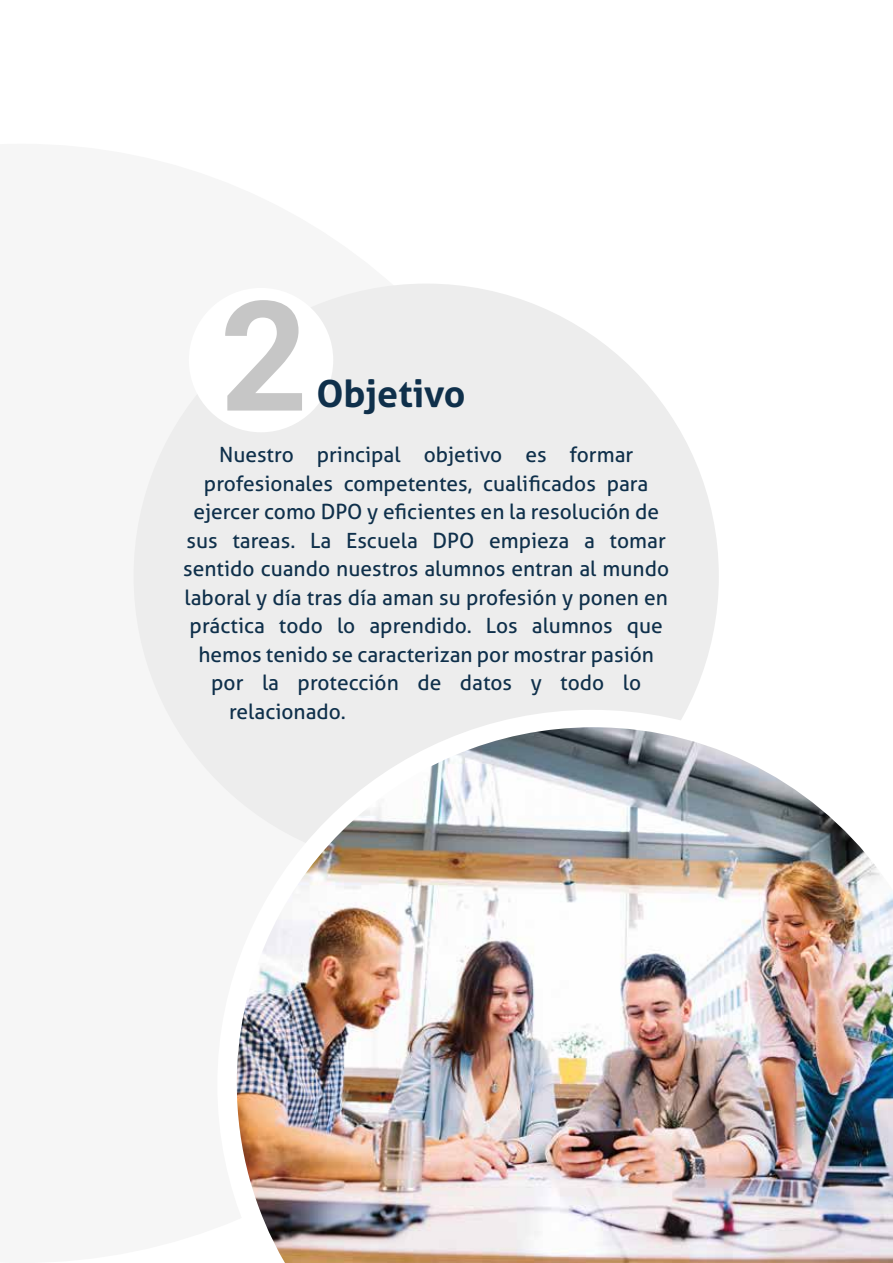
<style>
.page{position:relative;width:893px;height:1263px;background:#fff}
.page>*{position:absolute;margin:0;border:0;box-sizing:border-box;transform-origin:0 0}
.t1{font:700 153.3px "Roboto";color:#c6c6c6}
.t2{font:700 37.5px "Aller";color:#0f304b}
.t3{font:21px "Aller";color:#0f304b}
</style>
<div class="page">
<div style="left:134px;top:284px;width:585px;height:585px;background:#ededed;border-radius:50%"></div>
<svg style="left:217px;top:710px;width:470px;height:382px"></svg>
<img style="left:237px;top:727px;width:656px;height:536px">
<div style="left:189px;top:288px;width:144px;height:144px;background:#fff;border-radius:50%"></div>
<h1 class="t1" style="left:220px;top:249px;width:89px">2</h1>
<h2 class="t2" style="left:316px;top:370px;width:151px">Objetivo</h2>
<p class="t3" style="left:219px;top:442px;width:416px">Nuestro principal objetivo es formar</p>
<p class="t3" style="left:204px;top:471px;width:446px">profesionales competentes, cualificados para</p>
<p class="t3" style="left:193px;top:499px;width:467px">ejercer como DPO y eficientes en la resolución de</p>
<p class="t3" style="left:187px;top:528px;width:481px">sus tareas. La Escuela DPO empieza a tomar</p>
<p class="t3" style="left:183px;top:556px;width:487px">sentido cuando nuestros alumnos entran al mundo</p>
<p class="t3" style="left:185px;top:585px;width:485px">laboral y día tras día aman su profesión y ponen en</p>
<p class="t3" style="left:190px;top:613px;width:475px">práctica todo lo aprendido. Los alumnos que</p>
<p class="t3" style="left:198px;top:642px;width:457px">hemos tenido se caracterizan por mostrar pasión</p>
<p class="t3" style="left:211px;top:670px;width:431px">por la protección de datos y todo lo</p>
<p class="t3" style="left:229px;top:699px;width:118px">relacionado.</p>
</div>
